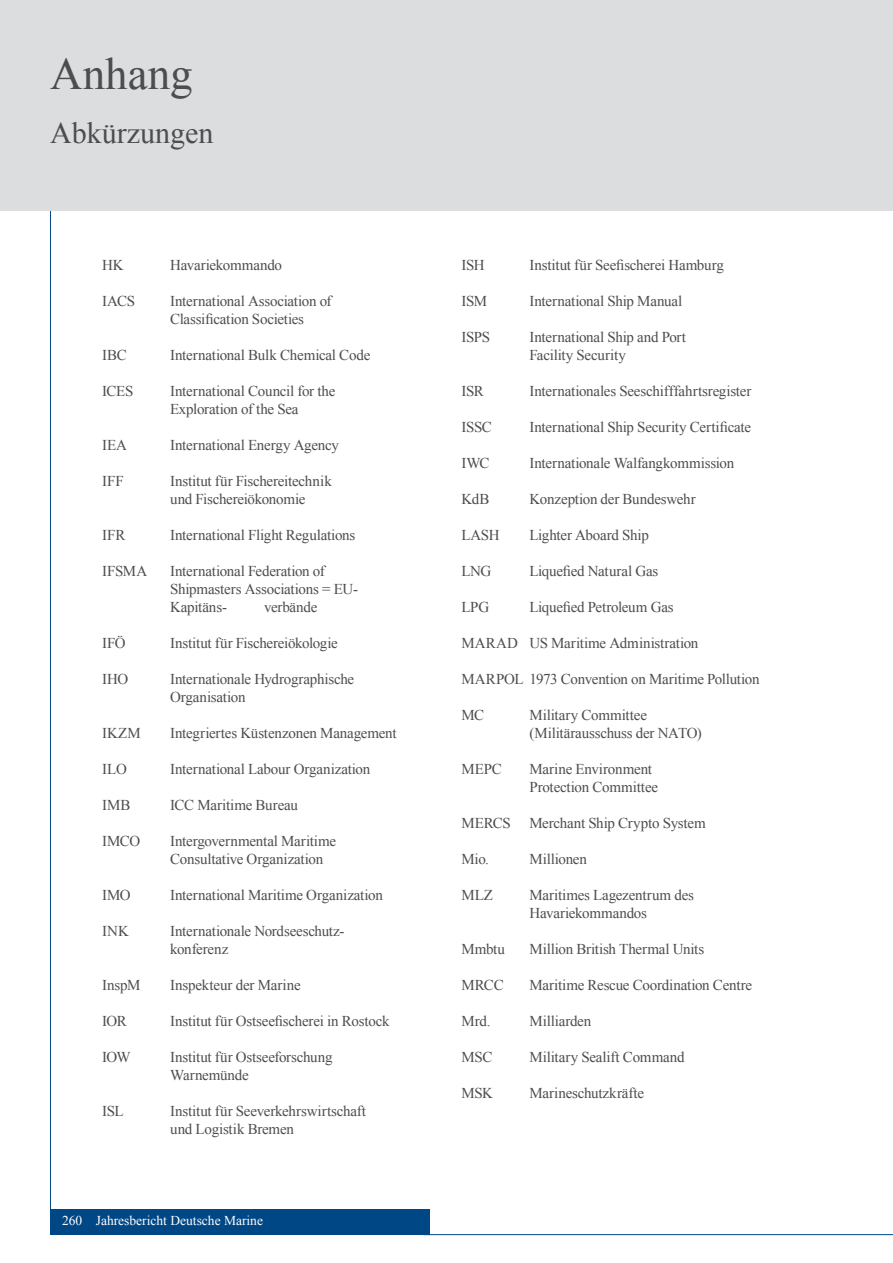
<style>
.page{position:relative;width:893px;height:1263px;background:#fff}
.page>*{position:absolute;margin:0;border:0;box-sizing:border-box;transform-origin:0 0}
.t1{font:45px "Times New Roman";color:#4d4d4f}
.t2{font:30px "Times New Roman";color:#4d4d4f}
.t3{font:15px/18px "Times New Roman";letter-spacing:-.015em;color:#4d4d4f}
.t4{font:13.5px "Times New Roman";color:#fff}
</style>
<div class="page">
<hr style="left:424px;top:1234px;width:469px;height:1px;background:#004785">
<hr style="left:50px;top:209px;width:1px;height:1009px;background:#004785">
<div style="left:0;top:0;width:893px;height:210px;background:#dcddde"></div>
<div style="left:50px;top:1209px;width:379px;height:26px;background:#004785"></div>
<h1 class="t1" style="left:50px;top:44px;width:144px">Anhang</h1>
<h2 class="t2" style="left:50px;top:112px;width:165px">Abkürzungen</h2>
<p class="t3" style="left:102px;top:256px;width:23px">HK</p>
<p class="t3" style="left:170px;top:256px;width:113px">Havariekommando</p>
<p class="t3" style="left:102px;top:292px;width:35px">IACS</p>
<p class="t3" style="left:170px;top:292px;width:163px">International Association of<br>Classification Societies</p>
<p class="t3" style="left:102px;top:346px;width:26px">IBC</p>
<p class="t3" style="left:170px;top:346px;width:202px">International Bulk Chemical Code</p>
<p class="t3" style="left:102px;top:382px;width:33px">ICES</p>
<p class="t3" style="left:170px;top:382px;width:167px">International Council for the<br>Exploration of the Sea</p>
<p class="t3" style="left:102px;top:436px;width:26px">IEA</p>
<p class="t3" style="left:170px;top:436px;width:170px">International Energy Agency</p>
<p class="t3" style="left:102px;top:472px;width:23px">IFF</p>
<p class="t3" style="left:170px;top:472px;width:163px">Institut für Fischereitechnik und Fischereiökonomie</p>
<p class="t3" style="left:102px;top:526px;width:25px">IFR</p>
<p class="t3" style="left:170px;top:526px;width:187px">International Flight Regulations</p>
<p class="t3" style="left:102px;top:562px;width:47px">IFSMA</p>
<p class="t3" style="left:170px;top:562px;width:190px">International Federation of<br>Shipmasters Associations = EU-<br>Kapitäns-</p>
<p class="t3" style="left:264px;top:598px;width:55px">verbände</p>
<p class="t3" style="left:102px;top:634px;width:25px">IFÖ</p>
<p class="t3" style="left:170px;top:634px;width:169px">Institut für Fischereiökologie</p>
<p class="t3" style="left:102px;top:670px;width:28px">IHO</p>
<p class="t3" style="left:170px;top:670px;width:186px">Internationale Hydrographische<br>Organisation</p>
<p class="t3" style="left:102px;top:724px;width:40px">IKZM</p>
<p class="t3" style="left:170px;top:724px;width:228px">Integriertes Küstenzonen Management</p>
<p class="t3" style="left:102px;top:760px;width:26px">ILO</p>
<p class="t3" style="left:170px;top:760px;width:202px">International Labour Organization</p>
<p class="t3" style="left:102px;top:796px;width:30px">IMB</p>
<p class="t3" style="left:170px;top:796px;width:129px">ICC Maritime Bureau</p>
<p class="t3" style="left:102px;top:832px;width:40px">IMCO</p>
<p class="t3" style="left:170px;top:832px;width:168px">Intergovernmental Maritime<br>Consultative Organization</p>
<p class="t3" style="left:102px;top:886px;width:30px">IMO</p>
<p class="t3" style="left:170px;top:886px;width:214px">International Maritime Organization</p>
<p class="t3" style="left:102px;top:922px;width:29px">INK</p>
<p class="t3" style="left:170px;top:922px;width:176px">Internationale Nordseeschutz&shy;konferenz</p>
<p class="t3" style="left:102px;top:976px;width:40px">InspM</p>
<p class="t3" style="left:170px;top:976px;width:132px">Inspekteur der Marine</p>
<p class="t3" style="left:102px;top:1012px;width:26px">IOR</p>
<p class="t3" style="left:170px;top:1012px;width:221px">Institut für Ostseefischerei in Rostock</p>
<p class="t3" style="left:102px;top:1048px;width:30px">IOW</p>
<p class="t3" style="left:170px;top:1048px;width:164px">Institut für Ostseeforschung<br>Warnemünde</p>
<p class="t3" style="left:102px;top:1102px;width:23px">ISL</p>
<p class="t3" style="left:170px;top:1102px;width:198px">Institut für Seeverkehrswirtschaft und Logistik Bremen</p>
<p class="t4" style="left:62px;top:1211px;width:202px">260 Jahresbericht Deutsche Marine</p>
<p class="t3" style="left:461px;top:256px;width:25px">ISH</p>
<p class="t3" style="left:529px;top:256px;width:196px">Institut für Seefischerei Hamburg</p>
<p class="t3" style="left:461px;top:292px;width:27px">ISM</p>
<p class="t3" style="left:529px;top:292px;width:154px">International Ship Manual</p>
<p class="t3" style="left:461px;top:328px;width:30px">ISPS</p>
<p class="t3" style="left:529px;top:328px;width:158px">International Ship and Port<br>Facility Security</p>
<p class="t3" style="left:461px;top:382px;width:24px">ISR</p>
<p class="t3" style="left:529px;top:382px;width:224px">Internationales Seeschifffahrtsregister</p>
<p class="t3" style="left:461px;top:418px;width:32px">ISSC</p>
<p class="t3" style="left:529px;top:418px;width:223px">International Ship Security Certificate</p>
<p class="t3" style="left:461px;top:454px;width:30px">IWC</p>
<p class="t3" style="left:529px;top:454px;width:206px">Internationale Walfangkommission</p>
<p class="t3" style="left:461px;top:490px;width:30px">KdB</p>
<p class="t3" style="left:529px;top:490px;width:168px">Konzeption der Bundeswehr</p>
<p class="t3" style="left:461px;top:526px;width:40px">LASH</p>
<p class="t3" style="left:529px;top:526px;width:121px">Lighter Aboard Ship</p>
<p class="t3" style="left:461px;top:562px;width:32px">LNG</p>
<p class="t3" style="left:529px;top:562px;width:131px">Liquefied Natural Gas</p>
<p class="t3" style="left:461px;top:598px;width:29px">LPG</p>
<p class="t3" style="left:529px;top:598px;width:146px">Liquefied Petroleum Gas</p>
<p class="t3" style="left:461px;top:634px;width:239px">MARAD US Maritime Administration</p>
<p class="t3" style="left:461px;top:670px;width:300px">MARPOL 1973 Convention on Maritime Pollution</p>
<p class="t3" style="left:461px;top:706px;width:24px">MC</p>
<p class="t3" style="left:529px;top:706px;width:174px">Military Committee (Militärausschuss der NATO)</p>
<p class="t3" style="left:461px;top:760px;width:42px">MEPC</p>
<p class="t3" style="left:529px;top:760px;width:130px">Marine Environment<br>Protection Committee</p>
<p class="t3" style="left:461px;top:814px;width:246px">MERCS Merchant Ship Crypto System</p>
<p class="t3" style="left:461px;top:850px;width:29px">Mio.</p>
<p class="t3" style="left:529px;top:850px;width:59px">Millionen</p>
<p class="t3" style="left:461px;top:886px;width:33px">MLZ</p>
<p class="t3" style="left:529px;top:886px;width:166px">Maritimes Lagezentrum des<br>Havariekommandos</p>
<p class="t3" style="left:461px;top:940px;width:45px">Mmbtu</p>
<p class="t3" style="left:529px;top:940px;width:176px">Million British Thermal Units</p>
<p class="t3" style="left:461px;top:976px;width:44px">MRCC</p>
<p class="t3" style="left:529px;top:976px;width:224px">Maritime Rescue Coordination Centre</p>
<p class="t3" style="left:461px;top:1012px;width:31px">Mrd.</p>
<p class="t3" style="left:529px;top:1012px;width:63px">Milliarden</p>
<p class="t3" style="left:461px;top:1048px;width:33px">MSC</p>
<p class="t3" style="left:529px;top:1048px;width:157px">Military Sealift Command</p>
<p class="t3" style="left:461px;top:1084px;width:33px">MSK</p>
<p class="t3" style="left:529px;top:1084px;width:116px">Marineschutzkräfte</p>
</div>
